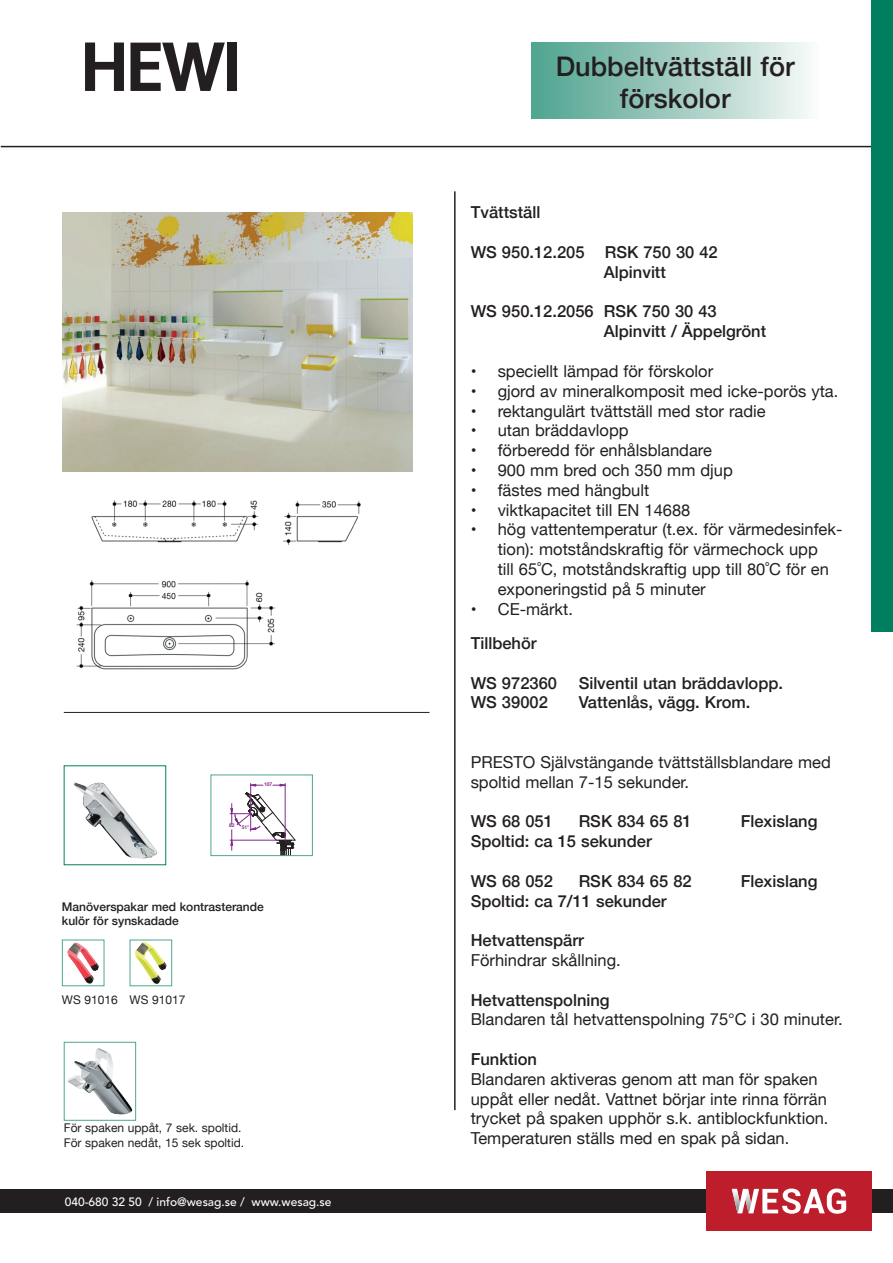
<style>
.page{position:relative;width:893px;height:1263px;background:#fff}
.page>*{position:absolute;margin:0;border:0;box-sizing:border-box;transform-origin:0 0}
.t1{font:500 27px/32.4px "Helvetica Neue";color:#231f20;text-align:center}
.t2{font:16.5px/19.8px "Helvetica Neue";color:#231f20}
.t3{font:500 16.5px/19.8px "Helvetica Neue";color:#231f20}
.t4{font:12px/14.4px "Helvetica Neue";color:#231f20}
.t5{font:500 12px/14.4px "Helvetica Neue";color:#231f20}
.t6{font:500 12px "Avenir LT Std";color:#fff}
.t7{font:700 5.1px "Helvetica";letter-spacing:-.03em;color:#81298b}
</style>
<div class="page">
<hr style="left:1px;top:146px;width:892px;height:1px;background:#231f20">
<div style="left:531px;top:43px;width:288px;height:76px;background:linear-gradient(to right,#4da18d,#f7f9f7)"></div>
<img style="left:73px;top:782px;width:84px;height:77px">
<hr style="left:285px;top:783px;width:1px;height:57px;background:#81298b">
<hr style="left:250px;top:783px;width:1px;height:31px;background:#81298b">
<svg style="left:273px;top:784px;width:12px;height:2px"></svg>
<svg style="left:250px;top:784px;width:13px;height:2px"></svg>
<svg style="left:230px;top:792px;width:65px;height:62px"></svg>
<div style="left:210px;top:774px;width:103px;height:82px;border:1px solid #4ea691"></div>
<hr style="left:454px;top:191px;width:2px;height:919px;background:#231f20">
<div style="left:871px;top:0;width:22px;height:631px;background:#007f60"></div>
<img style="left:68px;top:1048px;width:64px;height:67px">
<div style="left:64px;top:1042px;width:72px;height:79px;border:1px solid #4ea691"></div>
<img style="left:67px;top:942px;width:32px;height:42px">
<div style="left:62px;top:939px;width:42px;height:47px;border:1px solid #4ea691"></div>
<img style="left:134px;top:942px;width:33px;height:42px">
<div style="left:130px;top:939px;width:42px;height:47px;border:1px solid #4ea691"></div>
<div style="left:0;top:1189px;width:893px;height:24px;background:#231f20"></div>
<div style="left:706px;top:1171px;width:166px;height:60px;background:#be1d2c"></div>
<svg style="left:732px;top:1188px;width:114px;height:26px"></svg>
<img style="left:745px;top:1189px;width:6px;height:24px">
<img style="left:732px;top:1189px;width:8px;height:24px">
<svg style="left:85px;top:43px;width:39px;height:48px"></svg>
<div style="left:227px;top:43px;width:10px;height:48px;background:#231f20"></div>
<svg style="left:130px;top:43px;width:95px;height:48px"></svg>
<img style="left:76px;top:500px;width:285px;height:170px">
<hr style="left:64px;top:712px;width:365px;height:1px;background:#231f20">
<img style="left:63px;top:213px;width:349px;height:259px">
<p class="t7" style="left:229px;top:821px;width:7px">82</p>
<p class="t7" style="left:242px;top:823px;width:9px">51°</p>
<p class="t7" style="left:264px;top:780px;width:10px">107</p>
<p class="t5" style="left:62px;top:898px;width:203px">Manöverspakar med kontrasterande kulör för synskadade</p>
<p class="t4" style="left:62px;top:993px;width:125px">WS 91016 WS 91017</p>
<p class="t4" style="left:64px;top:1121px;width:182px">För spaken uppåt, 7 sek. spoltid.<br>För spaken nedåt, 15 sek spoltid.</p>
<p class="t6" style="left:65px;top:1194px;width:268px">040-680 32 50 / info@wesag.se / www.wesag.se</p>
<h1 class="t1" style="left:556px;top:48px;width:240px">Dubbeltvättställ för förskolor</h1>
<p class="t3" style="left:471px;top:201px;width:71px">Tvättställ</p>
<p class="t3" style="left:604px;top:241px;width:115px;text-indent:-133px">WS 950.12.205 RSK 750 30 42<br>Alpinvitt</p>
<p class="t3" style="left:604px;top:300px;width:164px;text-indent:-133px">WS 950.12.2056 RSK 750 30 43<br>Alpinvitt / Äppelgrönt</p>
<p class="t2" style="left:471px;top:362px;width:244px">• speciellt lämpad för förskolor</p>
<p class="t2" style="left:471px;top:382px;width:369px">• gjord av mineralkomposit med icke-porös yta.</p>
<p class="t2" style="left:471px;top:402px;width:297px">• rektangulärt tvättställ med stor radie</p>
<p class="t2" style="left:471px;top:421px;width:159px">• utan bräddavlopp</p>
<p class="t2" style="left:471px;top:441px;width:243px">• förberedd för enhålsblandare</p>
<p class="t2" style="left:471px;top:461px;width:264px">• 900 mm bred och 350 mm djup</p>
<p class="t2" style="left:471px;top:481px;width:180px">• fästes med hängbult</p>
<p class="t2" style="left:471px;top:501px;width:221px">• viktkapacitet till EN 14688</p>
<p class="t2" style="left:498px;top:520px;width:346px;text-indent:-27px">• hög vattentemperatur (t.ex. för värmedesinfek&shy;tion): motståndskraftig för värmechock upp<br>till 65˚C, motståndskraftig upp till 80˚C för en exponeringstid på 5 minuter</p>
<p class="t2" style="left:471px;top:600px;width:104px">• CE-märkt.</p>
<p class="t3" style="left:471px;top:632px;width:68px">Tillbehör</p>
<p class="t3" style="left:471px;top:672px;width:88px">WS 972360</p>
<p class="t3" style="left:579px;top:672px;width:206px">Silventil utan bräddavlopp.</p>
<p class="t3" style="left:471px;top:691px;width:79px">WS 39002</p>
<p class="t3" style="left:579px;top:691px;width:173px">Vattenlås, vägg. Krom.</p>
<p class="t2" style="left:471px;top:753px;width:362px">PRESTO Självstängande tvättställsblandare med spoltid mellan 7-15 sekunder.</p>
<p class="t3" style="left:471px;top:810px;width:84px">WS 68 051</p>
<p class="t3" style="left:579px;top:810px;width:114px">RSK 834 65 81</p>
<p class="t3" style="left:741px;top:810px;width:78px">Flexislang</p>
<p class="t3" style="left:471px;top:830px;width:183px">Spoltid: ca 15 sekunder</p>
<p class="t3" style="left:471px;top:870px;width:84px">WS 68 052</p>
<p class="t3" style="left:579px;top:870px;width:114px">RSK 834 65 82</p>
<p class="t3" style="left:741px;top:870px;width:78px">Flexislang</p>
<p class="t3" style="left:471px;top:889px;width:198px">Spoltid: ca 7/11 sekunder</p>
<p class="t3" style="left:471px;top:929px;width:115px">Hetvattenspärr</p>
<p class="t2" style="left:471px;top:951px;width:152px">Förhindrar skållning.</p>
<p class="t3" style="left:471px;top:988px;width:141px">Hetvattenspolning</p>
<p class="t2" style="left:471px;top:1010px;width:373px">Blandaren tål hetvattenspolning 75°C i 30 minuter.</p>
<p class="t3" style="left:471px;top:1048px;width:68px">Funktion</p>
<p class="t2" style="left:471px;top:1070px;width:359px">Blandaren aktiveras genom att man för spaken uppåt eller nedåt. Vattnet börjar inte rinna förrän trycket på spaken upphör s.k. antiblockfunktion.<br>Temperaturen ställs med en spak på sidan.</p>
</div>
